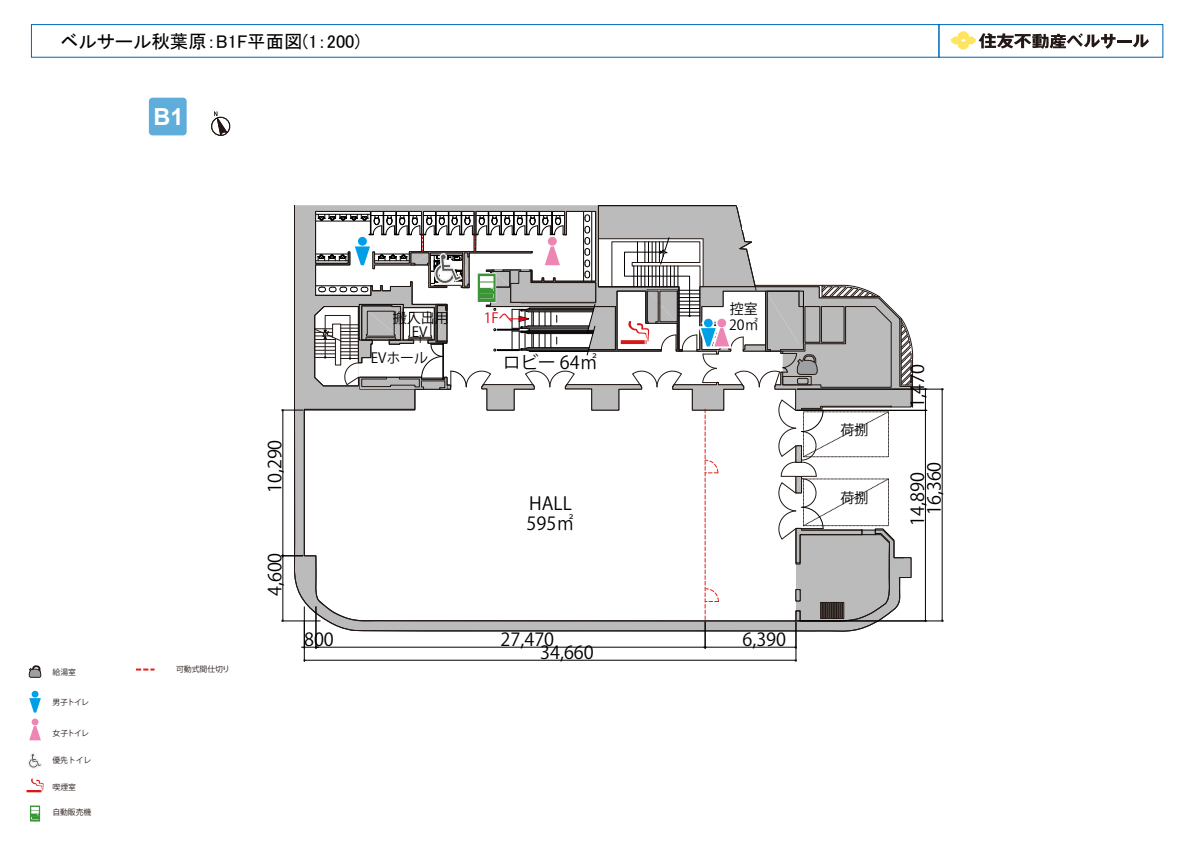
<style>
.page{position:relative;width:1191px;height:842px;background:#fff}
.page>*{position:absolute;margin:0;border:0;box-sizing:border-box;transform-origin:0 0}
.t1{font:700 23.5px "Arial";color:#fff}
.t2{font:18.5px "MS P Gothic";color:#000}
.t3{font:18px/20px "Koz Go Pr 6 N";color:#000}
.t4{font:14px/25.6px "Koz Go Pr 6 N";color:#000;text-align:right}
.t5{font:14px "Koz Go Pr 6 N";color:#e50011}
.t6{font:7.8px "Koz Go Pr 6 N";letter-spacing:-.005em;color:#231815}
</style>
<div class="page">
<div style="left:31px;top:24px;width:908px;height:34px;background:#fff;border:1px solid #0068b7"></div>
<div style="left:938px;top:24px;width:225px;height:34px;border:1px solid #0068b7"></div>
<svg style="left:950px;top:31px;width:165px;height:19px"></svg>
<hr style="left:1117px;top:40px;width:14px;height:3px;background:#231815">
<svg style="left:1132px;top:34px;width:17px;height:14px"></svg>
<div style="left:149px;top:98px;width:38px;height:37px;background:#5fadda;border-radius:4px"></div>
<hr style="left:795px;top:620px;width:1px;height:42px;background:#000">
<hr style="left:306px;top:660px;width:488px;height:1px;background:#000">
<hr style="left:797px;top:389px;width:146px;height:1px;background:#000">
<hr style="left:797px;top:621px;width:146px;height:1px;background:#000">
<hr style="left:942px;top:390px;width:1px;height:229px;background:#000">
<hr style="left:304px;top:620px;width:1px;height:42px;background:#000">
<svg style="left:29px;top:666px;width:12px;height:12px"></svg>
<div style="left:30px;top:689px;width:10px;height:10px;border:3px solid #fff;border-radius:50%"></div>
<svg style="left:29px;top:691px;width:12px;height:22px"></svg>
<svg style="left:28px;top:753px;width:15px;height:16px"></svg>
<div style="left:26px;top:789px;width:16px;height:4px;border:2px solid #fff"></div>
<svg style="left:27px;top:778px;width:17px;height:15px"></svg>
<svg style="left:30px;top:805px;width:11px;height:17px"></svg>
<svg style="left:136px;top:668px;width:18px;height:2px"></svg>
<div style="left:30px;top:717px;width:10px;height:10px;border:3px solid #fff;border-radius:50%"></div>
<div style="left:32px;top:718px;width:6px;height:7px;background:#ed86b3;border-radius:50%"></div>
<svg style="left:29px;top:723px;width:12px;height:18px"></svg>
<svg style="left:211px;top:111px;width:20px;height:25px"></svg>
<svg style="left:281px;top:205px;width:645px;height:444px"></svg>
<p class="t2" style="left:61px;top:32px;width:301px">ベルサール秋葉原：B1F平面図(1：200)</p>
<h1 class="t1" style="left:153px;top:100px;width:32px">B1</h1>
<p class="t6" style="left:53px;top:667px;width:25px">給湯室</p>
<p class="t6" style="left:53px;top:698px;width:38px">男子トイレ</p>
<p class="t6" style="left:53px;top:729px;width:38px">女子トイレ</p>
<p class="t6" style="left:53px;top:755px;width:40px">優先トイレ</p>
<p class="t6" style="left:53px;top:782px;width:25px">喫煙室</p>
<p class="t6" style="left:53px;top:808px;width:40px">自動販売機</p>
<p class="t6" style="left:176px;top:665px;width:56px">可動式間仕切り</p>
<p class="t4" style="left:393px;top:305px;width:57px">搬入出用</p>
<p class="t5" style="left:484px;top:310px;width:30px">1Fへ</p>
<p class="t4" style="left:371px;top:320px;width:59px">EV<br>EVホール</p>
<p class="t3" style="left:503px;top:353px;width:96px">ロビー 64㎡</p>
<p class="t4" style="left:729px;top:301px;width:31px;line-height:15.9px;text-align:left">控室<br>20㎡</p>
<p class="t3" style="left:265px;top:493px;width:55px;rotate:-90deg">10,290</p>
<p class="t3" style="left:265px;top:596px;width:45px;rotate:-90deg">4,600</p>
<p class="t3" style="left:526px;top:494px;width:49px">HALL<br>595㎡</p>
<p class="t3" style="left:304px;top:629px;width:31px">800</p>
<p class="t3" style="left:500px;top:629px;width:55px">27,470</p>
<p class="t3" style="left:742px;top:629px;width:45px">6,390</p>
<p class="t3" style="left:540px;top:643px;width:55px">34,660</p>
<p class="t4" style="left:840px;top:417px;width:29px">荷捌</p>
<p class="t4" style="left:840px;top:485px;width:29px">荷捌</p>
<p class="t3" style="left:907px;top:408px;width:45px;rotate:-90deg">1,470</p>
<p class="t3" style="left:909px;top:526px;width:66px;line-height:16.7px;text-align:center;rotate:-90deg">14,890<br>16,360</p>
</div>
